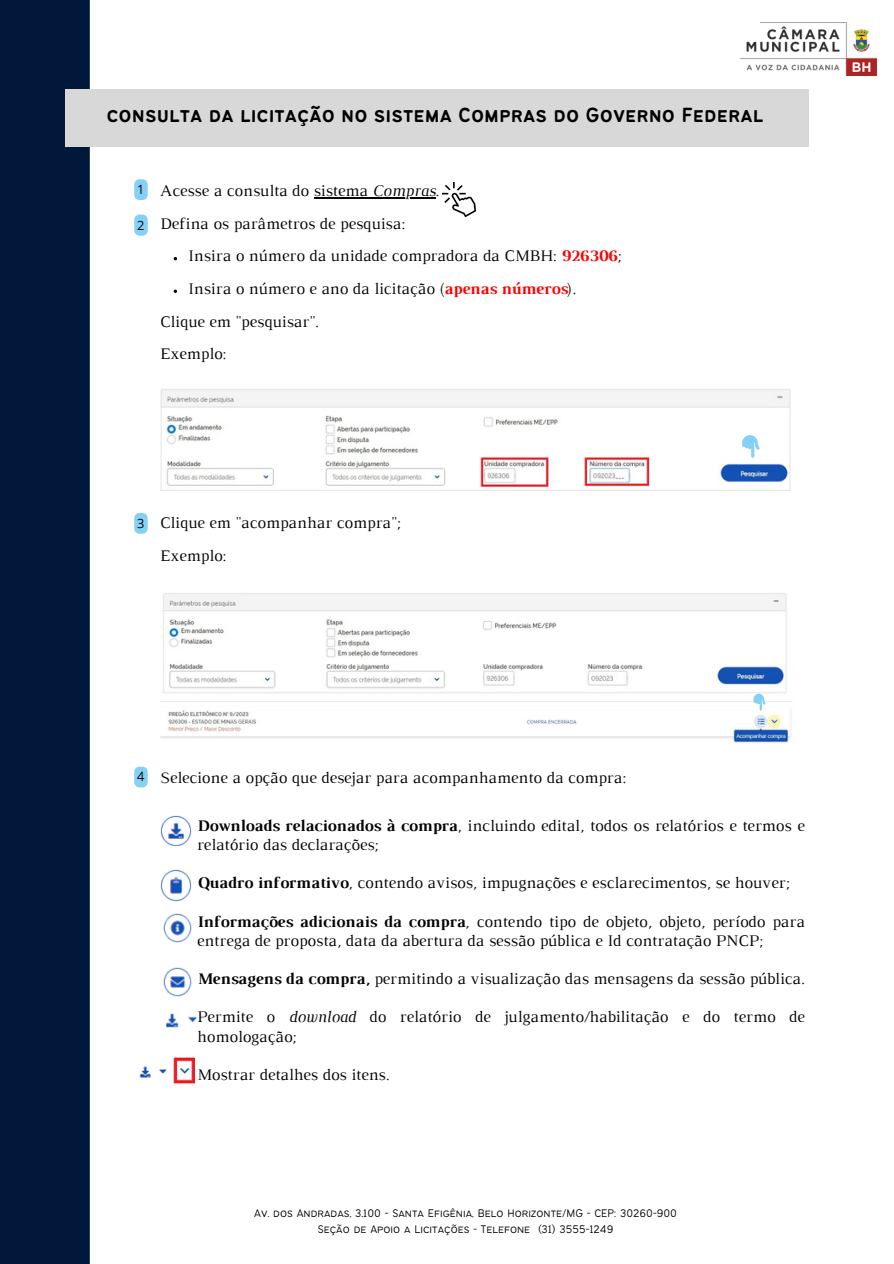
<style>
.page{position:relative;width:894px;height:1264px;background:#fff}
.page>*{position:absolute;margin:0;border:0;box-sizing:border-box;transform-origin:0 0}
.t1{font:22.5px "Bantayog";color:#000}
.t2{font:16.5px/19.2px "Luthier";color:#040606}
.t3{font:12.75px "Open Sans";color:#040606}
.t4{font:300 12.15px "Bantayog";color:#000}
.s1{font-style:italic}
.s2{font-weight:700;color:#f00}
.s3{font-weight:700}
</style>
<div class="page">
<div style="left:0;top:0;width:90px;height:1263px;background:#01183b"></div>
<div style="left:65px;top:89px;width:743px;height:57px;background:#d8d8d8"></div>
<img style="left:740px;top:22px;width:135px;height:53px">
<svg style="left:174px;top:289px;width:3px;height:4px"></svg>
<hr style="left:313px;top:197px;width:59px;height:1px;background:#040606">
<hr style="left:372px;top:197px;width:63px;height:1px;background:#040606">
<img style="left:442px;top:182px;width:34px;height:34px">
<img style="left:160px;top:389px;width:631px;height:101px">
<svg style="left:741px;top:435px;width:18px;height:22px"></svg>
<img style="left:160px;top:593px;width:632px;height:149px">
<svg style="left:753px;top:693px;width:12px;height:17px"></svg>
<img style="left:160px;top:815px;width:31px;height:31px">
<img style="left:160px;top:869px;width:31px;height:32px">
<img style="left:163px;top:913px;width:28px;height:29px">
<img style="left:163px;top:967px;width:28px;height:29px">
<img style="left:166px;top:1013px;width:31px;height:14px">
<img style="left:139px;top:1057px;width:55px;height:27px">
<svg style="left:134px;top:179px;width:14px;height:21px"></svg>
<svg style="left:134px;top:214px;width:14px;height:22px"></svg>
<svg style="left:134px;top:513px;width:14px;height:20px"></svg>
<svg style="left:134px;top:766px;width:14px;height:21px"></svg>
<p class="t1" style="left:106px;top:107px;width:658px">consulta da licitação no sistema Compras do Governo Federal</p>
<p class="t3" style="left:137px;top:180px;width:9px">1</p>
<p class="t3" style="left:137px;top:216px;width:9px">2</p>
<p class="t2" style="left:160px;top:182px;width:280px">Acesse a consulta do sistema <span class="s1">Compras</span>.</p>
<p class="t2" style="left:160px;top:215px;width:246px">Defina os parâmetros de pesquisa:</p>
<p class="t2" style="left:188px;top:248px;width:434px">Insira o número da unidade compradora da CMBH: <span class="s2">926306</span>;</p>
<p class="t2" style="left:188px;top:280px;width:389px">Insira o número e ano da licitação (<span class="s2">apenas números</span>).</p>
<p class="t2" style="left:160px;top:313px;width:160px">Clique em "pesquisar".</p>
<p class="t2" style="left:160px;top:346px;width:68px">Exemplo:</p>
<p class="t3" style="left:137px;top:514px;width:9px">3</p>
<p class="t2" style="left:160px;top:514px;width:242px">Clique em "acompanhar compra";</p>
<p class="t2" style="left:160px;top:547px;width:68px">Exemplo:</p>
<p class="t3" style="left:137px;top:767px;width:9px">4</p>
<p class="t2" style="left:160px;top:769px;width:467px">Selecione a opção que desejar para acompanhamento da compra:</p>
<p class="t2" style="left:197px;top:817px;width:609px"><span class="s3">Downloads relacionados à compra</span>, incluindo edital, todos os relatórios e termos e relatório das declarações;</p>
<p class="t2" style="left:197px;top:874px;width:594px"><span class="s3">Quadro informativo</span>, contendo avisos, impugnações e esclarecimentos, se houver;</p>
<p class="t2" style="left:197px;top:912px;width:609px"><span class="s3">Informações adicionais da compra</span>, contendo tipo de objeto, objeto, período para entrega de proposta, data da abertura da sessão pública e Id contratação PNCP;</p>
<p class="t2" style="left:197px;top:970px;width:609px"><span class="s3">Mensagens da compra,</span> permitindo a visualização das mensagens da sessão pública.</p>
<p class="t2" style="left:197px;top:1008px;width:609px">Permite o <span class="s1">download</span> do relatório de julgamento/habilitação e do termo de homologação;</p>
<p class="t2" style="left:197px;top:1066px;width:194px">Mostrar detalhes dos itens.</p>
<p class="t4" style="left:254px;top:1208px;width:424px">Av. dos Andradas, 3.100 - Santa Efigênia, Belo Horizonte/MG - CEP: 30260-900</p>
<p class="t4" style="left:318px;top:1224px;width:297px">Seção de Apoio a Licitações - Telefone (31) 3555-1249</p>
</div>
